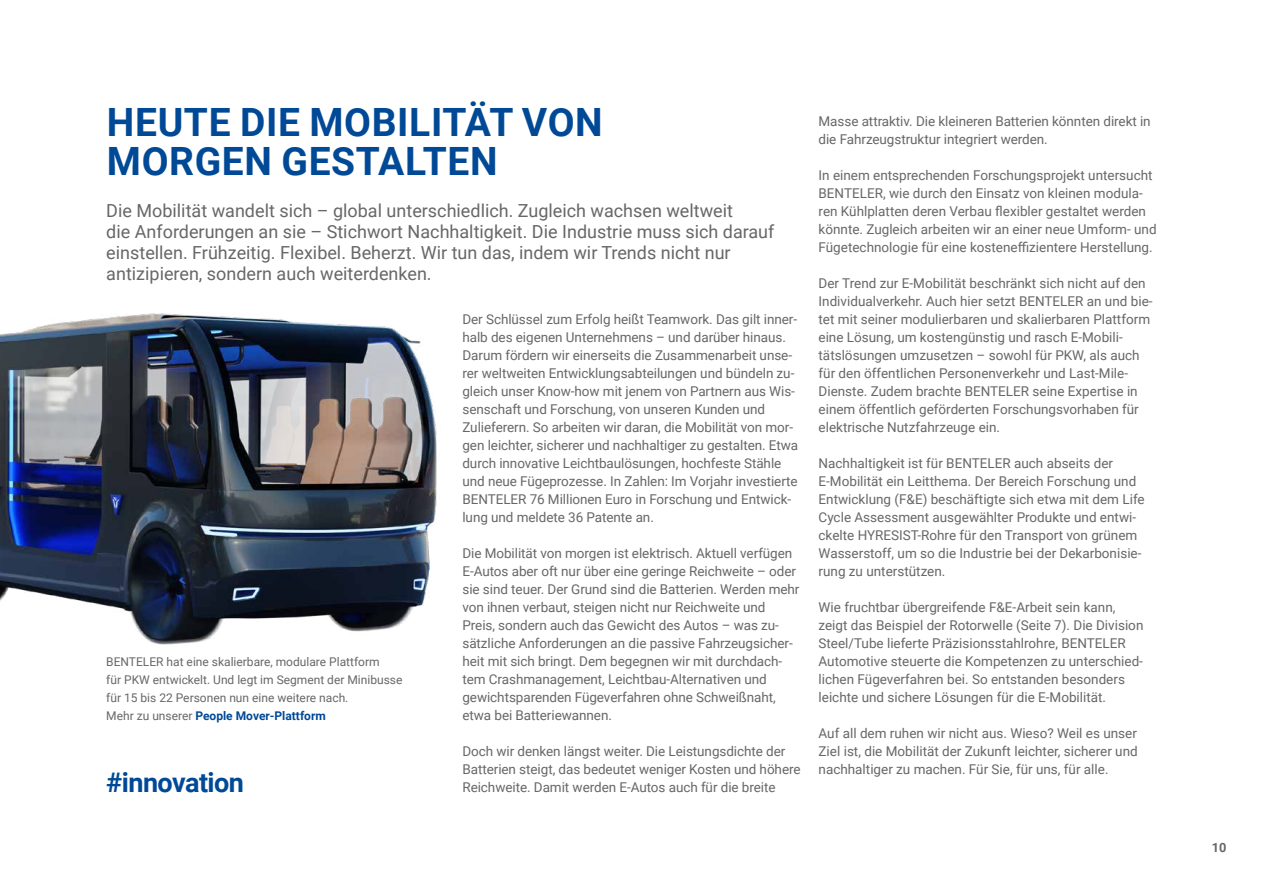
<style>
.page{position:relative;width:1263px;height:893px;background:#fff}
.page>*{position:absolute;margin:0;border:0;box-sizing:border-box;transform-origin:0 0}
.t1{font:700 39px/39px "Roboto";letter-spacing:.015em;color:#004996}
.t2{font:700 27px "Roboto";letter-spacing:-.02em;color:#004996}
.t3{font:18px/21px "Roboto";color:#666766}
.t4{font:13.5px/18px "Roboto";letter-spacing:-.005em;color:#666766}
.t5{font:700 12.75px "Roboto";color:#666766}
.t6{font:12px/18px "Roboto";color:#666766}
.s1{font-weight:700;color:#004996}
</style>
<div class="page">
<img style="left:0;top:313px;width:437px;height:332px">
<h1 class="t1" style="left:107px;top:101px;width:497px">HEUTE DIE MOBILITÄT VON<br>MORGEN GESTALTEN</h1>
<p class="t3" style="left:106px;top:199px;width:670px">Die Mobilität wandelt sich – global unterschiedlich. Zugleich wachsen weltweit<br>die Anforderungen an sie – Stichwort Nachhaltigkeit. Die Industrie muss sich darauf einstellen. Frühzeitig. Flexibel. Beherzt. Wir tun das, indem wir Trends nicht nur antizipieren, sondern auch weiterdenken.</p>
<p class="t6" style="left:106px;top:652px;width:298px">BENTELER hat eine skalierbare, modulare Plattform<br>für PKW entwickelt. Und legt im Segment der Minibusse für 15 bis 22 Personen nun eine weitere nach.<br>Mehr zu unserer <span class="s1">People Mover-Plattform</span></p>
<h2 class="t2" style="left:106px;top:764px;width:139px">#innovation</h2>
<p class="t4" style="left:462px;top:310px;width:337px">Der Schlüssel zum Erfolg heißt Teamwork. Das gilt inner&shy;halb des eigenen Unternehmens – und darüber hinaus.<br>Darum fördern wir einerseits die Zusammenarbeit unse&shy;rer weltweiten Entwicklungsabteilungen und bündeln zu&shy;gleich unser Know-how mit jenem von Partnern aus Wis&shy;senschaft und Forschung, von unseren Kunden und Zulieferern. So arbeiten wir daran, die Mobilität von mor&shy;gen leichter, sicherer und nachhaltiger zu gestalten. Etwa durch innovative Leichtbaulösungen, hochfeste Stähle und neue Fügeprozesse. In Zahlen: Im Vorjahr investierte BENTELER 76 Millionen Euro in Forschung und Entwick&shy;lung und meldete 36 Patente an.</p>
<p class="t4" style="left:462px;top:544px;width:339px">Die Mobilität von morgen ist elektrisch. Aktuell verfügen E-Autos aber oft nur über eine geringe Reichweite – oder sie sind teuer. Der Grund sind die Batterien. Werden mehr von ihnen verbaut, steigen nicht nur Reichweite und Preis, sondern auch das Gewicht des Autos – was zu&shy;sätzliche Anforderungen an die passive Fahrzeugsicher&shy;heit mit sich bringt. Dem begegnen wir mit durchdach&shy;tem Crashmanagement, Leichtbau-Alternativen und gewichtsparenden Fügeverfahren ohne Schweißnaht, etwa bei Batteriewannen.</p>
<p class="t4" style="left:462px;top:742px;width:340px">Doch wir denken längst weiter. Die Leistungsdichte der<br>Batterien steigt, das bedeutet weniger Kosten und höhere<br>Reichweite. Damit werden E-Autos auch für die breite</p>
<p class="t4" style="left:818px;top:112px;width:334px">Masse attraktiv. Die kleineren Batterien könnten direkt in die Fahrzeugstruktur integriert werden.</p>
<p class="t4" style="left:818px;top:166px;width:340px">In einem entsprechenden Forschungsprojekt untersucht BENTELER, wie durch den Einsatz von kleinen modula&shy;ren Kühlplatten deren Verbau flexibler gestaltet werden könnte. Zugleich arbeiten wir an einer neue Umform- und Fügetechnologie für eine kosteneffizientere Herstellung.</p>
<p class="t4" style="left:818px;top:274px;width:335px">Der Trend zur E-Mobilität beschränkt sich nicht auf den Individualverkehr. Auch hier setzt BENTELER an und bie&shy;tet mit seiner modulierbaren und skalierbaren Plattform eine Lösung, um kostengünstig und rasch E-Mobili&shy;tätslösungen umzusetzen – sowohl für PKW, als auch für den öffentlichen Personenverkehr und Last-Mile-Dienste. Zudem brachte BENTELER seine Expertise in einem öffentlich geförderten Forschungsvorhaben für elektrische Nutzfahrzeuge ein.</p>
<p class="t4" style="left:818px;top:454px;width:328px">Nachhaltigkeit ist für BENTELER auch abseits der E-Mobilität ein Leitthema. Der Bereich Forschung und Entwicklung (F&amp;E) beschäftigte sich etwa mit dem Life Cycle Assessment ausgewählter Produkte und entwi&shy;ckelte HYRESIST-Rohre für den Transport von grünem Wasserstoff, um so die Industrie bei der Dekarbonisie&shy;rung zu unterstützen.</p>
<p class="t4" style="left:818px;top:598px;width:326px">Wie fruchtbar übergreifende F&amp;E-Arbeit sein kann, zeigt das Beispiel der Rotorwelle (Seite 7). Die Division Steel/Tube lieferte Präzisionsstahlrohre, BENTELER Automotive steuerte die Kompetenzen zu unterschied&shy;lichen Fügeverfahren bei. So entstanden besonders leichte und sichere Lösungen für die E-Mobilität.</p>
<p class="t4" style="left:818px;top:724px;width:321px;text-align:justify">Auf all dem ruhen wir nicht aus. Wieso? Weil es unser Ziel ist, die Mobilität der Zukunft leichter, sicherer und nachhaltiger zu machen. Für Sie, für uns, für alle.</p>
<p class="t5" style="left:1212px;top:838px;width:16px">10</p>
</div>
